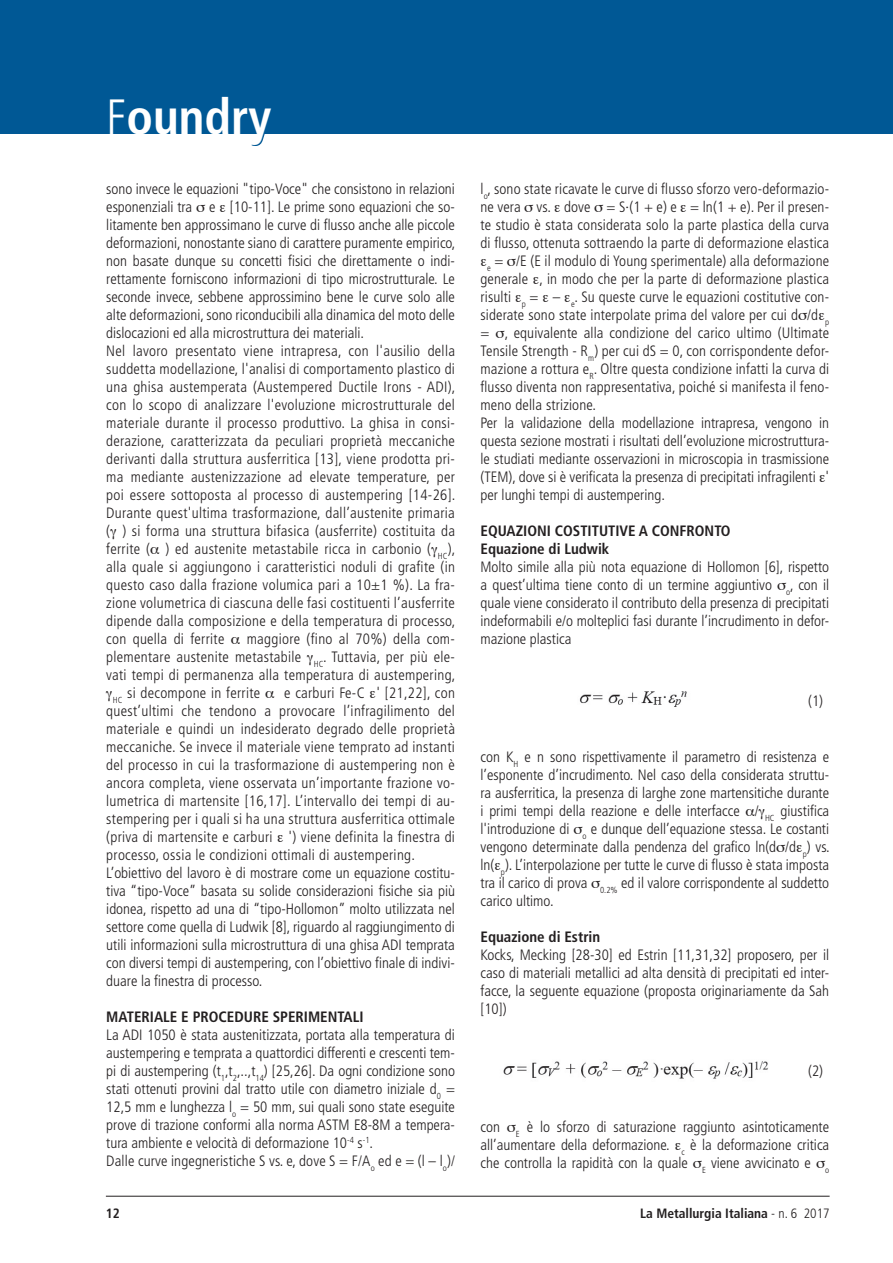
<style>
.page{position:relative;width:893px;height:1263px;background:#fff}
.page>*{position:absolute;margin:0;border:0;box-sizing:border-box;transform-origin:0 0}
.t1{font:700 condensed 49.5px "Frutiger LT Std";color:#fff}
.t2{font:300 condensed 15px/18px "Frutiger LT Std";letter-spacing:.01em;color:#231f20;text-align:justify}
.t3{font:700 condensed 15px/18px "Frutiger LT Std";color:#231f20}
.t4{font:700 condensed 13.5px "Frutiger LT Std";color:#231f20}
.s1{font-weight:300}
</style>
<div class="page">
<div style="left:0;top:0;width:893px;height:134px;background:#005895"></div>
<hr style="left:106px;top:1196px;width:724px;height:1px;background:#231f20">
<svg style="left:251px;top:134px;width:14px;height:12px"></svg>
<img style="left:580px;top:691px;width:107px;height:16px">
<img style="left:503px;top:1061px;width:265px;height:18px">
<h1 class="t1" style="left:106px;top:87px;width:167px"><span class="s1">F</span>OUNDRY</h1>
<p class="t2" style="left:106px;top:180px;width:351px;text-align:left">sono invece le equazioni "tipo-Voce" che consistono in relazioni esponenziali tra ▲ e [10-11]. Le prime sono equazioni che so&shy;litamente ben approssimano le curve di flusso anche alle piccole deformazioni, nonostante siano di carattere puramente empirico, non basate dunque su concetti fisici che direttamente o indi&shy;rettamente forniscono informazioni di tipo microstrutturale. Le seconde invece, sebbene approssimino bene le curve solo alle alte deformazioni, sono riconducibili alla dinamica del moto delle dislocazioni ed alla microstruttura dei materiali.<br>Nel lavoro presentato viene intrapresa, con l'ausilio della suddetta modellazione, l'analisi di comportamento plastico di una ghisa austemperata (Austempered Ductile Irons - ADI), con lo scopo di analizzare l'evoluzione microstrutturale del materiale durante il processo produttivo. La ghisa in consi&shy;derazione, caratterizzata da peculiari proprietà meccaniche derivanti dalla struttura ausferritica [13], viene prodotta pri&shy;ma mediante austenizzazione ad elevate temperature, per poi essere sottoposta al processo di austempering [14-26].<br>Durante quest'ultima trasformazione, dall’austenite primaria ( ) si forma una struttura bifasica (ausferrite) costituita da ferrite ( ) ed austenite metastabile ricca in carbonio ( <sub>HC</sub>), alla quale si aggiungono i caratteristici noduli di grafite (in questo caso dalla frazione volumica pari a 10±1 %). La fra&shy;zione volumetrica di ciascuna delle fasi costituenti l’ausferrite dipende dalla composizione e della temperatura di processo, con quella di ferrite</p>
<p class="t2" style="left:247px;top:630px;width:210px">maggiore (fino al 70%) della com-</p>
<p class="t2" style="left:106px;top:648px;width:350px">plementare austenite metastabile <sub>HC</sub>. Tuttavia, per più ele-</p>
<p class="t2" style="left:106px;top:666px;width:351px">vati tempi di permanenza alla temperatura di austempering,</p>
<p class="t2" style="left:113px;top:684px;width:149px"><sub>HC</sub> si decompone in ferrite</p>
<p class="t2" style="left:106px;top:684px;width:350px;text-align:left;text-indent:178px">e carburi Fe-C ' [21,22], con quest’ultimi che tendono a provocare l’infragilimento del materiale e quindi un indesiderato degrado delle proprietà meccaniche. Se invece il materiale viene temprato ad instanti del processo in cui la trasformazione di austempering non è ancora completa, viene osservata un’importante frazione vo&shy;lumetrica di martensite [16,17]. L’intervallo dei tempi di au&shy;stempering per i quali si ha una struttura ausferritica ottimale (priva di martensite e carburi ') viene definita la finestra di processo, ossia le condizioni ottimali di austempering.<br>L’obiettivo del lavoro è di mostrare come un equazione costitu&shy;tiva “tipo-Voce” basata su solide considerazioni fisiche sia più idonea, rispetto ad una di “tipo-Hollomon” molto utilizzata nel settore come quella di Ludwik [8], riguardo al raggiungimento di utili informazioni sulla microstruttura di una ghisa ADI temprata con diversi tempi di austempering, con l’obiettivo finale di indivi&shy;duare la finestra di processo.</p>
<p class="t3" style="left:106px;top:1008px;width:245px">MATERIALE E PROCEDURE SPERIM ENTALI</p>
<p class="t2" style="left:106px;top:1026px;width:350px;text-align:left">La ADI 1050 è stata austenitizzata, portata alla temperatura di austempering e temprata a quattordici differenti e crescenti tem&shy;pi di austempering (t<sub>1</sub>,t<sub>2</sub>,..,t<sub>14</sub>) [25,26]. Da ogni condizione sono stati ottenuti provini dal tratto utile con diametro iniziale d<sub>0</sub> = 12,5 mm e lunghezza l<sub>o</sub> = 50 mm, sui quali sono state eseguite prove di trazione conformi alla norma ASTM E8-8M a tempera&shy;tura ambiente e velocità di deformazione 10<sup>-4</sup> s<sup>-1</sup>.<br>Dalle curve ingegneristiche S vs. e, dove S = F/A<sub>o</sub> ed e = (l – l<sub>o</sub>)/</p>
<p class="t2" style="left:480px;top:180px;width:350px">l<sub>o</sub>, sono state ricavate le curve di flusso sforzo vero-deformazio-</p>
<p class="t2" style="left:480px;top:198px;width:350px">ne vera ▲ vs. dove ▲ = S·(1 + e) e = ln(1 + e). Per il presen-</p>
<p class="t2" style="left:480px;top:216px;width:350px">te studio è stata considerata solo la parte plastica della curva</p>
<p class="t2" style="left:480px;top:234px;width:350px">di flusso, ottenuta sottraendo la parte di deformazione elastica</p>
<p class="t2" style="left:487px;top:252px;width:343px"><sub>e</sub> = ▲/E (E il modulo di Young sperimentale) alla deformazione</p>
<p class="t2" style="left:480px;top:270px;width:350px">generale , in modo che per la parte di deformazione plastica</p>
<p class="t2" style="left:480px;top:288px;width:350px">risulti <sub>p</sub> = – <sub>e</sub>. Su queste curve le equazioni costitutive con-</p>
<p class="t2" style="left:480px;top:306px;width:350px">siderate sono state interpolate prima del valore per cui d▲/d <sub>p</sub></p>
<p class="t2" style="left:480px;top:324px;width:350px">= ▲, equivalente alla condizione del carico ultimo (Ultimate</p>
<p class="t2" style="left:480px;top:342px;width:350px">Tensile Strength - R<sub>m</sub>) per cui dS = 0, con corrispondente defor-</p>
<p class="t2" style="left:480px;top:360px;width:350px">mazione a rottura e<sub>R</sub>. Oltre questa condizione infatti la curva di</p>
<p class="t2" style="left:480px;top:378px;width:350px">flusso diventa non rappresentativa, poiché si manifesta il feno-</p>
<p class="t2" style="left:480px;top:396px;width:117px">meno della strizione.</p>
<p class="t2" style="left:480px;top:414px;width:350px">Per la validazione della modellazione intrapresa, vengono in</p>
<p class="t2" style="left:480px;top:432px;width:350px">questa sezione mostrati i risultati dell’evoluzione microstruttura-</p>
<p class="t2" style="left:480px;top:450px;width:350px">le studiati mediante osservazioni in microscopia in trasmissione</p>
<p class="t2" style="left:480px;top:468px;width:350px">(TEM), dove si è verificata la presenza di precipitati infragilenti '</p>
<p class="t2" style="left:480px;top:486px;width:186px">per lunghi tempi di austempering.</p>
<p class="t3" style="left:480px;top:522px;width:252px">EQUAZIONI COSTITUTIVE A CONFRONTO<br>EQUAZIONE DI LUDWIK</p>
<p class="t2" style="left:480px;top:558px;width:350px">Molto simile alla più nota equazione di Hollomon [6], rispetto a quest’ultima tiene conto di un termine aggiuntivo ▲<sub>o</sub>, con il quale viene considerato il contributo della presenza di precipitati indeformabili e/o molteplici fasi durante l’incrudimento in defor&shy;mazione plastica</p>
<p class="t2" style="left:808px;top:692px;width:16px">(1)</p>
<p class="t2" style="left:480px;top:748px;width:351px">con K<sub>H</sub> e n sono rispettivamente il parametro di resistenza e l’esponente d’incrudimento. Nel caso della considerata struttu&shy;ra ausferritica, la presenza di larghe zone martensitiche durante i primi tempi della reazione e delle interfacce / <sub>HC</sub> giustifica l'introduzione di ▲<sub>o</sub> e dunque dell’equazione stessa. Le costanti vengono determinate dalla pendenza del grafico ln(d▲/d <sub>p</sub>) vs. ln( <sub>p</sub>). L’interpolazione per tutte le curve di flusso è stata imposta tra il carico di prova ▲<sub>0.2%</sub> ed il valore corrispondente al suddetto carico ultimo.</p>
<p class="t3" style="left:480px;top:928px;width:121px">EQUAZIONE DI ESTRIN</p>
<p class="t2" style="left:480px;top:946px;width:350px">Kocks, Mecking [28-30] ed Estrin [11,31,32] proposero, per il caso di materiali metallici ad alta densità di precipitati ed inter&shy;facce, la seguente equazione (proposta originariamente da Sah [10])</p>
<p class="t2" style="left:808px;top:1061px;width:16px">(2)</p>
<p class="t2" style="left:480px;top:1118px;width:350px">con ▲<sub>E</sub> è lo sforzo di saturazione raggiunto asintoticamente all’aumentare della deformazione. <sub>c</sub> è la deformazione critica che controlla la rapidità con la quale ▲<sub>E</sub> viene avvicinato e ▲<sub>o</sub></p>
<p class="t4" style="left:106px;top:1205px;width:16px">12</p>
<p class="t4" style="left:640px;top:1205px;width:191px">LA METALLURGIA ITALIANA <span class="s1">- n. 6 2017</span></p>
</div>
